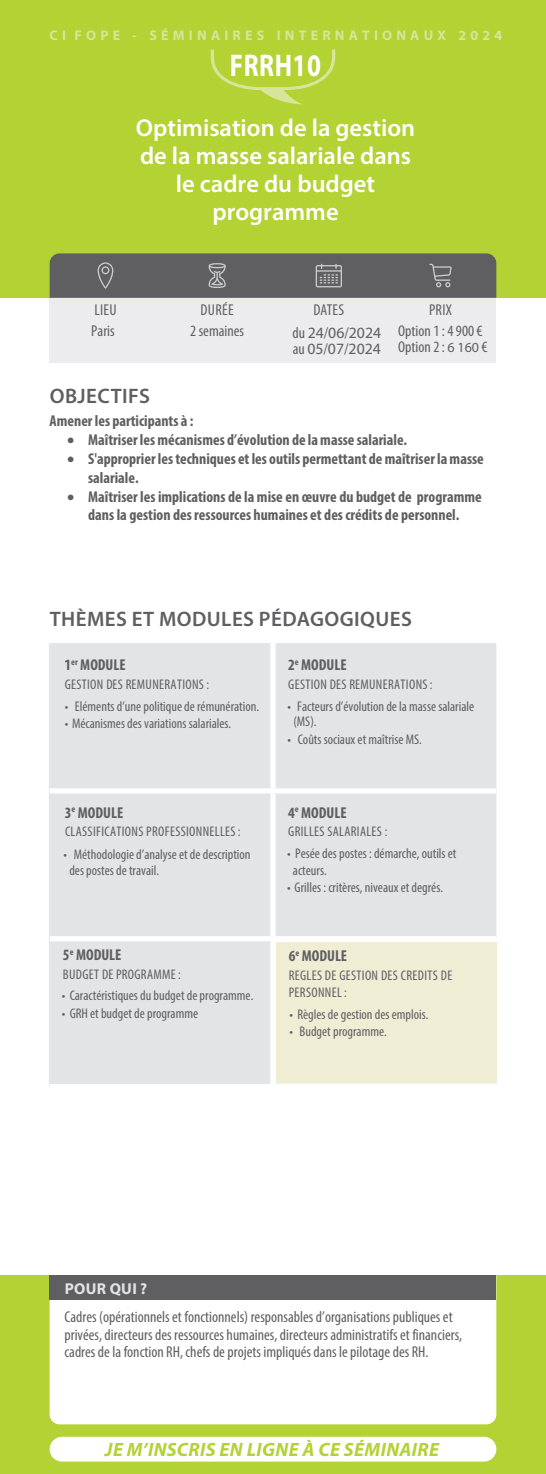
<style>
.page{position:relative;width:546px;height:1474px;background:#fff}
.page>*{position:absolute;margin:0;border:0;box-sizing:border-box;transform-origin:0 0}
.t1{font:700 31.5px "Myriad Pro";letter-spacing:.02em;color:#fff;scale:.8 1}
.t2{font:600 24.5px/28px "Myriad Pro";color:#fff;text-align:center}
.t3{font:600 21px "Myriad Pro";letter-spacing:.02em;color:#5f5f62}
.t4{font:italic 700 19.25px "Myriad Pro";letter-spacing:.02em;color:#b3d234}
.t5{font:700 condensed 15.75px/18.9px "Myriad Pro";color:#5f5f62}
.t6{font:condensed 15.75px/21.7px "Myriad Pro";color:#5f5f62}
.t7{font:15.75px "Myriad Pro";color:#5f5f62}
.t8{font:700 15.75px "Myriad Pro";letter-spacing:.02em;color:#e3e4e6}
.t9{font:condensed 14px/16.8px "Myriad Pro";color:#5f5f62}
.t10{font:condensed 14px/16.8px "Myriad Pro";letter-spacing:.025em;color:#5f5f62}
.t11{font:700 14px "Myriad Pro";letter-spacing:.3em;color:#d7e59a}
.s1{font-stretch:normal}
.s2{font-stretch:condensed}
.s3{font-stretch:normal;font-size:14px}
</style>
<div class="page">
<div style="left:0;top:1275px;width:546px;height:198px;background:#b3d234"></div>
<div style="left:50px;top:298px;width:446px;height:64px;background:#ececee"></div>
<div style="left:50px;top:1300px;width:446px;height:124px;background:#fff"></div>
<div style="left:0;top:0;width:546px;height:298px;background:#b3d234"></div>
<svg style="left:50px;top:253px;width:446px;height:45px;background:#636464"></svg>
<div style="left:50px;top:1275px;width:446px;height:25px;background:#5f5f62"></div>
<div style="left:49px;top:643px;width:447px;height:444px;background:#e3e4e6"></div>
<svg style="left:273px;top:938px;width:223px;height:145px"></svg>
<div style="left:270px;top:643px;width:5px;height:145px;background:#fff"></div>
<div style="left:50px;top:788px;width:223px;height:5px;background:#fff"></div>
<div style="left:273px;top:788px;width:223px;height:5px;background:#fff"></div>
<div style="left:270px;top:793px;width:5px;height:143px;background:#fff"></div>
<div style="left:50px;top:936px;width:223px;height:5px;background:#fff"></div>
<div style="left:270px;top:941px;width:5px;height:142px;background:#fff"></div>
<div style="left:50px;top:1083px;width:223px;height:6px;background:#fff"></div>
<div style="left:273px;top:1083px;width:223px;height:6px;background:#fff"></div>
<svg style="left:211px;top:50px;width:124px;height:54px"></svg>
<div style="left:50px;top:1436px;width:446px;height:25px;background:#fff;border-radius:12px"></div>
<div style="left:276px;top:943px;width:220px;height:140px;background:#f0edd5"></div>
<p class="t11" style="left:50px;top:26px;width:454px">CI FOPE - SÉMINAIRES INTERNATIONAUX 2024</p>
<h1 class="t1" style="left:230px;top:45px;width:115px">FRRH10</h1>
<h2 class="t2" style="left:136px;top:113px;width:281px">Optimisation de la gestion de la masse salariale dans le cadre du budget programme</h2>
<p class="t6" style="left:190px;top:299px;width:55px;text-align:center">DURÉE<br>2 semaines</p>
<p class="t6" style="left:91px;top:299px;width:27px">LIEU<br>Paris</p>
<p class="t6" style="left:292px;top:298px;width:90px;line-height:23.8px;text-indent:21px">DATES<br>du <span class="s1">24</span>/<span class="s1">06</span>/<span class="s1">2024</span></p>
<p class="t7" style="left:293px;top:339px;width:89px"><span class="s2">au</span> 05<span class="s2">/</span>07<span class="s2">/</span>2024</p>
<p class="t6" style="left:398px;top:299px;width:86px;text-align:center">PRIX<br>Option 1 : 4 900 €</p>
<p class="t6" style="left:398px;top:336px;width:91px">Option 2 : <span class="s3">6 160</span> €</p>
<h3 class="t3" style="left:50px;top:384px;width:102px">OBJECTIFS</h3>
<p class="t5" style="left:50px;top:411px;width:145px">Amener les participants à :</p>
<p class="t5" style="left:67px;top:430px;width:341px">• Maîtriser les mécanismes d’évolution de la masse salariale.</p>
<p class="t5" style="left:88px;top:448px;width:397px;text-indent:-21px">• S'approprier les techniques et les outils permettant de maîtriser la masse salariale.</p>
<p class="t5" style="left:67px;top:486px;width:416px;text-align:center">• Maîtriser les implications de la mise en œuvre du budget de programme dans la gestion des ressources humaines et des crédits de personnel.</p>
<h3 class="t3" style="left:50px;top:607px;width:363px">THÈMES ET MODULES PÉDAGOGIQUES</h3>
<p class="t5" style="left:64px;top:654px;width:63px">1<sup>er</sup> MODULE</p>
<p class="t10" style="left:65px;top:675px;width:146px">GESTION DES REMUNERATIONS :</p>
<p class="t9" style="left:65px;top:698px;width:196px">• Eléments d’une politique de rémunération.</p>
<p class="t9" style="left:65px;top:715px;width:168px">• Mécanismes des variations salariales.</p>
<p class="t5" style="left:288px;top:655px;width:60px">2<sup>e</sup> MODULE</p>
<p class="t10" style="left:288px;top:675px;width:146px">GESTION DES REMUNERATIONS:</p>
<p class="t9" style="left:293px;top:699px;width:182px;line-height:15.4px;text-indent:-6px">• Facteurs d’évolution de la masse salariale (MS).</p>
<p class="t9" style="left:287px;top:731px;width:136px">• Coûts sociaux et maîtrise MS.</p>
<p class="t5" style="left:65px;top:802px;width:60px">3<sup>e</sup> MODULE</p>
<p class="t10" style="left:65px;top:823px;width:177px">CLASSIFICATIONS PROFESSIONNELLES:</p>
<p class="t9" style="left:69px;top:845px;width:183px;text-indent:-6px">• Méthodologie d’analyse et de description des postes de travail.</p>
<p class="t5" style="left:63px;top:945px;width:60px">5<sup>e</sup> MODULE</p>
<p class="t10" style="left:63px;top:965px;width:119px">BUDGET DE PROGRAMME :</p>
<p class="t9" style="left:62px;top:987px;width:193px">• Caractéristiques du budget de programme.</p>
<p class="t9" style="left:62px;top:1004px;width:138px">• GRH et budget de programme</p>
<p class="t5" style="left:288px;top:802px;width:60px">4<sup>e</sup> MODULE</p>
<p class="t10" style="left:288px;top:823px;width:101px">GRILLES SALARIALES :</p>
<p class="t9" style="left:293px;top:845px;width:165px;text-indent:-6px">• Pesée des postes : démarche, outils et acteurs.</p>
<p class="t9" style="left:287px;top:879px;width:157px">• Grilles : critères, niveaux et degrés.</p>
<p class="t5" style="left:289px;top:945px;width:60px">6<sup>e</sup> MODULE</p>
<p class="t10" style="left:289px;top:966px;width:165px">REGLES DE GESTION DES CREDITS DE<br>PERSONNEL :</p>
<p class="t9" style="left:289px;top:1005px;width:140px">• Règles de gestion des emplois.</p>
<p class="t9" style="left:289px;top:1023px;width:99px">• Budget programme.</p>
<p class="t8" style="left:65px;top:1278px;width:84px">POUR QUI ?</p>
<p class="t6" style="left:65px;top:1307px;width:399px;line-height:17.5px">Cadres (opérationnels et fonctionnels) responsables d’organisations publiques et privées, directeurs des ressources humaines, directeurs administratifs et financiers, cadres de la fonction RH, chefs de projets impliqués dans le pilotage des RH.</p>
<h3 class="t4" style="left:105px;top:1437px;width:335px">JE M’INSCRIS EN LIGNE À CE SÉMINAIRE</h3>
</div>
